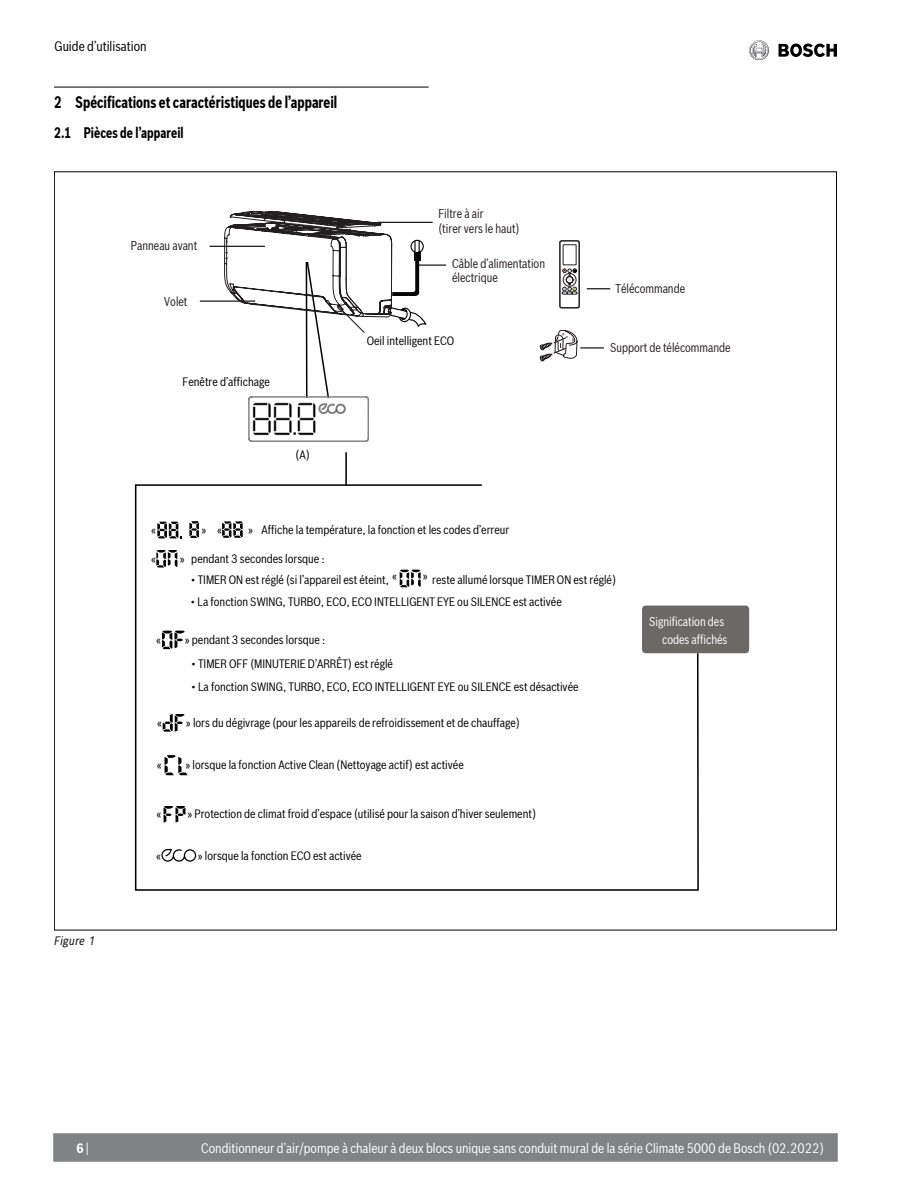
<style>
.page{position:relative;width:918px;height:1188px;background:#fff}
.page>*{position:absolute;margin:0;border:0;box-sizing:border-box;transform-origin:0 0}
.t1{font:700 16.5px "Bosch Sans Cond";letter-spacing:.005em;color:#000;scale:.85 1}
.t2{font:700 15px "Bosch Sans Cond";letter-spacing:.005em;color:#000;scale:.85 1}
.t3{font:13.5px "Bosch Sans Cond";color:#fff}
.t4{font:13.5px "Bosch Sans Cond";color:#000}
.t5{font:700 13.5px "Bosch Sans Cond";color:#fff}
.t6{font:12.6px/14.4px "Bosch Sans Cond";color:#251d1e;scale:.95 1}
.t7{font:12.6px "Bosch Sans Cond";color:#fff;scale:.95 1}
.t8{font:12px "Bosch Sans Cond";color:#000}
.t9{font:italic 12px "Bosch Sans";letter-spacing:-.005em;color:#000;scale:.9 1}
.s1{font-weight:400}
</style>
<div class="page">
<svg style="left:749px;top:40px;width:20px;height:20px"></svg>
<svg style="left:779px;top:44px;width:58px;height:13px"></svg>
<div style="left:54px;top:1134px;width:783px;height:27px;background:#808285"></div>
<div style="left:53px;top:1133px;width:785px;height:29px;border:2px solid #808285"></div>
<hr style="left:54px;top:87px;width:375px;height:1px;background:#000">
<hr style="left:416px;top:265px;width:30px;height:1px;background:#080506">
<svg style="left:587px;top:288px;width:23px;height:1px"></svg>
<svg style="left:539px;top:330px;width:65px;height:32px"></svg>
<hr style="left:210px;top:246px;width:55px;height:1px;background:#080506">
<hr style="left:377px;top:222px;width:56px;height:1px;background:#080506">
<hr style="left:200px;top:301px;width:55px;height:1px;background:#080506">
<svg style="left:134px;top:484px;width:566px;height:407px"></svg>
<div style="left:642px;top:606px;width:107px;height:47px;background:#6a6966"></div>
<hr style="left:345px;top:452px;width:2px;height:34px;background:#000">
<svg style="left:224px;top:211px;width:204px;height:231px"></svg>
<svg style="left:162px;top:631px;width:23px;height:18px"></svg>
<svg style="left:163px;top:714px;width:22px;height:18px"></svg>
<svg style="left:164px;top:755px;width:24px;height:20px"></svg>
<svg style="left:189px;top:521px;width:10px;height:17px"></svg>
<svg style="left:161px;top:849px;width:35px;height:13px"></svg>
<svg style="left:157px;top:522px;width:25px;height:16px"></svg>
<svg style="left:164px;top:806px;width:21px;height:17px"></svg>
<div style="left:559px;top:240px;width:21px;height:69px;border:2px solid #231f20;border-radius:2px"></div>
<div style="left:562px;top:291px;width:16px;height:4px;border:1px solid #231f20"></div>
<div style="left:563px;top:244px;width:14px;height:21px;border:1px solid #231f20"></div>
<svg style="left:562px;top:269px;width:15px;height:25px"></svg>
<svg style="left:156px;top:550px;width:21px;height:18px"></svg>
<svg style="left:400px;top:570px;width:21px;height:17px"></svg>
<p class="t4" style="left:55px;top:36px;width:94px">Guide d’utilisation</p>
<h1 class="t1" style="left:54px;top:92px;width:335px">2 Spécifications et caractéristiques de l’appareil</h1>
<p class="t2" style="left:54px;top:123px;width:154px">2.1 Pièces de l’appareil</p>
<p class="t6" style="left:131px;top:237px;width:71px">Panneau avant</p>
<p class="t6" style="left:164px;top:293px;width:26px">Volet</p>
<p class="t8" style="left:183px;top:372px;width:89px">Fenêtre d’affichage</p>
<p class="t8" style="left:296px;top:446px;width:16px">(A)</p>
<p class="t6" style="left:438px;top:205px;width:87px">Filtre à air<br>(tirer vers le haut)</p>
<p class="t6" style="left:452px;top:255px;width:99px">Câble d’alimentation électrique</p>
<p class="t8" style="left:367px;top:332px;width:89px">Oeil intelligent ECO</p>
<p class="t8" style="left:151px;top:520px;width:6px">«</p>
<p class="t8" style="left:202px;top:520px;width:22px">» «</p>
<p class="t8" style="left:248px;top:520px;width:263px">» Affiche la température, la fonction et les codes d’erreur</p>
<p class="t6" style="left:616px;top:281px;width:75px">Télécommande</p>
<p class="t6" style="left:610px;top:339px;width:128px">Support de télécommande</p>
<p class="t8" style="left:151px;top:549px;width:6px">«</p>
<p class="t8" style="left:180px;top:549px;width:146px">» pendant 3 secondes lorsque :</p>
<p class="t8" style="left:191px;top:571px;width:200px">• TIMER ON est réglé (si l’appareil est éteint,</p>
<p class="t8" style="left:432px;top:571px;width:186px">reste allumé lorsque TIMER ON est réglé)</p>
<p class="t8" style="left:191px;top:593px;width:373px">• La fonction SWING, TURBO, ECO, ECO INTELLIGENT EYE ou SILENCE est activée</p>
<p class="t8" style="left:392px;top:567px;width:6px">«</p>
<p class="t8" style="left:423px;top:567px;width:6px">»</p>
<p class="t7" style="left:649px;top:612px;width:81px">Signification des</p>
<p class="t8" style="left:156px;top:630px;width:6px">«</p>
<p class="t8" style="left:185px;top:630px;width:142px">» pendant 3 secondes lorsque :</p>
<p class="t7" style="left:662px;top:630px;width:70px">codes affichés</p>
<p class="t8" style="left:191px;top:655px;width:203px">• TIMER OFF (MINUTERIE D’ARRÊT) est réglé</p>
<p class="t8" style="left:191px;top:677px;width:389px">• La fonction SWING, TURBO, ECO, ECO INTELLIGENT EYE ou SILENCE est désactivée</p>
<p class="t8" style="left:157px;top:714px;width:6px">«</p>
<p class="t8" style="left:186px;top:714px;width:336px">» lors du dégivrage (pour les appareils de refroidissement et de chauffage)</p>
<p class="t8" style="left:157px;top:756px;width:6px">«</p>
<p class="t8" style="left:185px;top:756px;width:280px">» lorsque la fonction Active Clean (Nettoyage actif) est activée</p>
<p class="t8" style="left:157px;top:805px;width:6px">«</p>
<p class="t8" style="left:187px;top:805px;width:350px">» Protection de climat froid d’espace (utilisé pour la saison d’hiver seulement)</p>
<p class="t9" style="left:54px;top:932px;width:47px">Figure 1</p>
<p class="t8" style="left:156px;top:847px;width:6px">«</p>
<p class="t8" style="left:198px;top:847px;width:165px">» lorsque la fonction ECO est activée</p>
<p class="t5" style="left:76px;top:1140px;width:14px">6 <span class="s1">|</span></p>
<p class="t3" style="left:201px;top:1138px;width:624px">Conditionneur d’air/pompe à chaleur à deux blocs unique sans conduit mural de la série Climate 5000 de Bosch (02.2022)</p>
</div>
